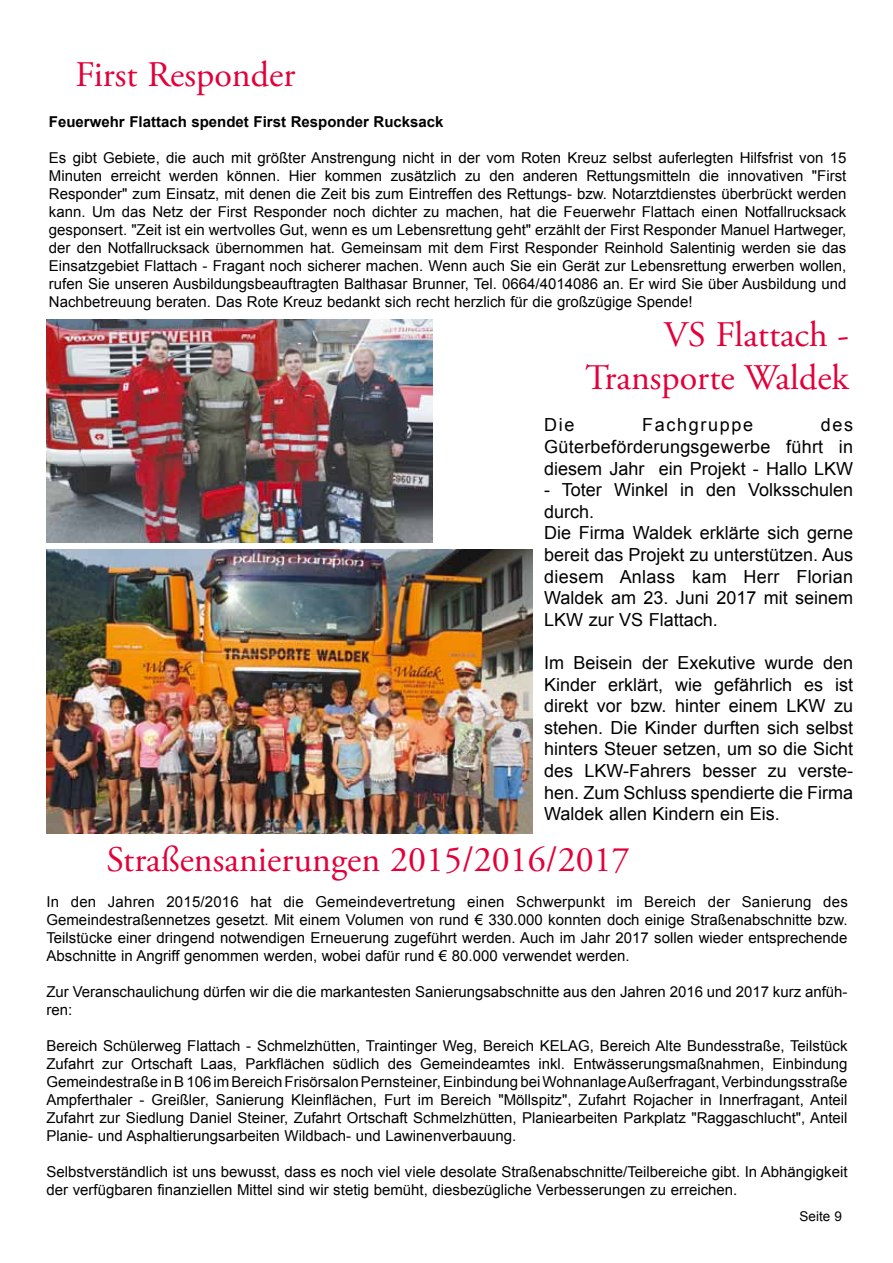
<style>
.page{position:relative;width:893px;height:1263px;background:#fff}
.page>*{position:absolute;margin:0;border:0;box-sizing:border-box;transform-origin:0 0}
.t1{font:36px/43.2px "Adobe Garamond Pro";color:#e2003a;text-align:right}
.t2{font:18px/21.6px "Arial";color:#000;text-align:justify}
.t3{font:18px "Arial";letter-spacing:.095em;color:#000}
.t4{font:15px/18px "Arial";color:#000;text-align:justify}
.t5{font:700 15px "Arial";color:#000}
.t6{font:13.5px "Arial";color:#000}
</style>
<div class="page">
<img style="left:47px;top:320px;width:385px;height:223px">
<img style="left:46px;top:549px;width:487px;height:284px">
<h1 class="t1" style="left:76px;top:55px;width:221px">First Responder</h1>
<p class="t5" style="left:49px;top:112px;width:396px">Feuerwehr Flattach spendet First Responder Rucksack</p>
<p class="t4" style="left:49px;top:149px;width:799px">Es gibt Gebiete, die auch mit größter Anstrengung nicht in der vom Roten Kreuz selbst auferlegten Hilfsfrist von 15<br>Minuten erreicht werden können. Hier kommen zusätzlich zu den anderen Rettungsmitteln die innovativen "First Responder" zum Einsatz, mit denen die Zeit bis zum Eintreffen des Rettungs- bzw. Notarztdienstes überbrückt werden kann. Um das Netz der First Responder noch dichter zu machen, hat die Feuerwehr Flattach einen Notfallrucksack gesponsert. "Zeit ist ein wertvolles Gut, wenn es um Lebensrettung geht" erzählt der First Responder Manuel Hartweger, der den Notfallrucksack übernommen hat. Gemeinsam mit dem First Responder Reinhold Salentinig werden sie das Einsatzgebiet Flattach - Fragant noch sicherer machen. Wenn auch Sie ein Gerät zur Lebensrettung erwerben wollen, rufen Sie unseren Ausbildungsbeauftragten Balthasar Brunner, Tel. 0664/4014086 an. Er wird Sie über Ausbildung und Nachbetreuung beraten. Das Rote Kreuz bedankt sich recht herzlich für die großzügige Spende!</p>
<h1 class="t1" style="left:585px;top:314px;width:265px">VS Flattach -<br>Transporte Waldek</h1>
<p class="t2" style="left:544px;top:414px;width:32px">Die</p>
<p class="t3" style="left:642px;top:413px;width:113px">Fachgruppe</p>
<p class="t2" style="left:544px;top:414px;width:310px;text-indent:277px">des Güterbeförderungsgewerbe führt in diesem Jahr ein Projekt - Hallo LKW</p>
<p class="t2" style="left:544px;top:479px;width:310px;text-align:left">- Toter Winkel in den Volksschulen durch.<br>Die Firma Waldek erklärte sich gerne bereit das Projekt zu unterstützen. Aus diesem Anlass kam Herr Florian<br>Waldek am 23. Juni 2017 mit seinem<br>LKW zur VS Flattach.</p>
<p class="t2" style="left:544px;top:652px;width:311px">Im Beisein der Exekutive wurde den Kinder erklärt, wie gefährlich es ist direkt vor bzw. hinter einem LKW zu stehen. Die Kinder durften sich selbst hinters Steuer setzen, um so die Sicht des LKW-Fahrers besser zu verste&shy;hen. Zum Schluss spendierte die Firma Waldek allen Kindern ein Eis.</p>
<h1 class="t1" style="left:107px;top:839px;width:525px">Straßensanierungen 2015/2016/2017</h1>
<p class="t4" style="left:46px;top:893px;width:803px">In den Jahren 2015/2016 hat die Gemeindevertretung einen Schwerpunkt im Bereich der Sanierung des Gemeindestraßennetzes gesetzt. Mit einem Volumen von rund € 330.000 konnten doch einige Straßenabschnitte bzw.<br>Teilstücke einer dringend notwendigen Erneuerung zugeführt werden. Auch im Jahr 2017 sollen wieder entsprechende Abschnitte in Angriff genommen werden, wobei dafür rund € 80.000 verwendet werden.</p>
<p class="t4" style="left:46px;top:983px;width:803px">Zur Veranschaulichung dürfen wir die die markantesten Sanierungsabschnitte aus den Jahren 2016 und 2017 kurz anfüh&shy;ren:</p>
<p class="t4" style="left:46px;top:1037px;width:803px">Bereich Schülerweg Flattach - Schmelzhütten, Traintinger Weg, Bereich KELAG, Bereich Alte Bundesstraße, Teilstück Zufahrt zur Ortschaft Laas, Parkflächen südlich des Gemeindeamtes inkl. Entwässerungsmaßnahmen, Einbindung Gemeindestraße in B 106 im Bereich Frisörsalon Pernsteiner, Einbindung bei Wohnanlage Außerfragant, Verbindungsstraße Ampferthaler - Greißler, Sanierung Kleinflächen, Furt im Bereich "Möllspitz", Zufahrt Rojacher in Innerfragant, Anteil Zufahrt zur Siedlung Daniel Steiner, Zufahrt Ortschaft Schmelzhütten, Planiearbeiten Parkplatz "Raggaschlucht", Anteil Planie- und Asphaltierungsarbeiten Wildbach- und Lawinenverbauung.</p>
<p class="t4" style="left:46px;top:1163px;width:803px">Selbstverständlich ist uns bewusst, dass es noch viel viele desolate Straßenabschnitte/Teilbereiche gibt. In Abhängigkeit der verfügbaren finanziellen Mittel sind wir stetig bemüht, diesbezügliche Verbesserungen zu erreichen.</p>
<p class="t6" style="left:799px;top:1207px;width:44px">Seite 9</p>
</div>
